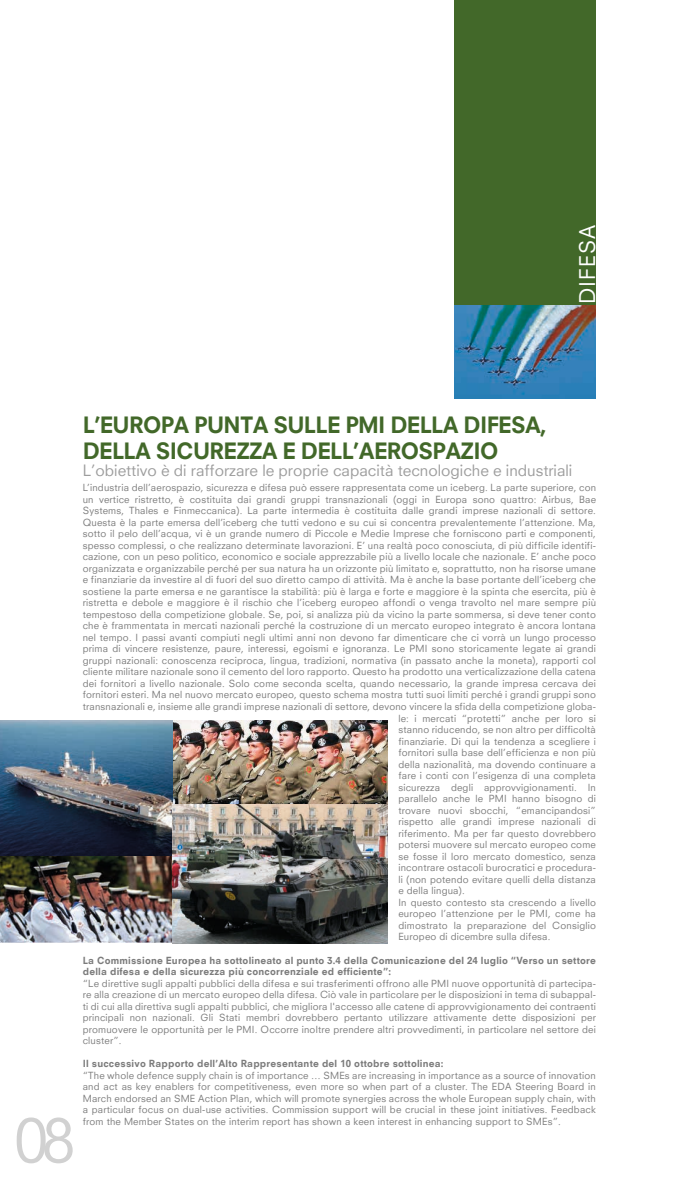
<style>
.page{position:relative;width:681px;height:1191px;background:#fff}
.page>*{position:absolute;margin:0;border:0;box-sizing:border-box;transform-origin:0 0}
.t1{font:60px "Neuzeit SLT";color:#d1d1d1}
.t2{font:800 22px/26.4px "Neuzeit SLT";letter-spacing:-.03em;color:#426829}
.t3{font:21.1px "Neuzeit SLT";letter-spacing:.05em;color:#fff}
.t4{font:15.3px "Neuzeit SLT";color:#9d9d9d}
.t5{font:9.6px/11.5px "Neuzeit SLT";letter-spacing:.02em;color:#7c7c7c;text-align:justify}
.t6{font:800 9.6px/11.5px "Neuzeit SLT";letter-spacing:.02em;color:#7c7c7c}
</style>
<div class="page">
<div style="left:454px;top:1px;width:141px;height:304px;background:#426829"></div>
<img style="left:454px;top:305px;width:141px;height:94px">
<img style="left:0;top:855px;width:172px;height:87px">
<img style="left:172px;top:721px;width:215px;height:222px">
<img style="left:0;top:721px;width:172px;height:134px">
<h3 class="t3" style="left:574px;top:304px;width:81px;rotate:-90deg">DIFESA</h3>
<h1 class="t1" style="left:14px;top:1104px;width:62px">08</h1>
<h2 class="t2" style="left:83px;top:411px;width:465px">L’EUROPA PUNTA SULLE PMI DELLA DIFESA,<br>DELLA SICUREZZA E DELL’AEROSPAZIO</h2>
<h3 class="t4" style="left:83px;top:461px;width:491px">L’obiettivo è di rafforzare le proprie capacità tecnologiche e industriali</h3>
<p class="t5" style="left:83px;top:481px;width:514px">L’industria dell’aerospazio, sicurezza e difesa può essere rappresentata come un iceberg. La parte superiore, con</p>
<p class="t5" style="left:83px;top:493px;width:514px">un vertice ristretto, è costituita dai grandi gruppi transnazionali (oggi in Europa sono quattro: Airbus, Bae</p>
<p class="t5" style="left:83px;top:505px;width:514px">Systems, Thales e Finmeccanica). La parte intermedia è costituita dalle grandi imprese nazionali di settore.</p>
<p class="t5" style="left:83px;top:516px;width:514px">Questa è la parte emersa dell’iceberg che tutti vedono e su cui si concentra prevalentemente l’attenzione. Ma,</p>
<p class="t5" style="left:83px;top:528px;width:514px">sotto il pelo dell’acqua, vi è un grande numero di Piccole e Medie Imprese che forniscono parti e componenti,</p>
<p class="t5" style="left:83px;top:539px;width:514px">spesso complessi, o che realizzano determinate lavorazioni. E’ una realtà poco conosciuta, di più difficile identifi-</p>
<p class="t5" style="left:83px;top:551px;width:514px">cazione, con un peso politico, economico e sociale apprezzabile più a livello locale che nazionale. E’ anche poco</p>
<p class="t5" style="left:83px;top:562px;width:514px">organizzata e organizzabile perché per sua natura ha un orizzonte più limitato e, soprattutto, non ha risorse umane</p>
<p class="t5" style="left:83px;top:574px;width:514px">e finanziarie da investire al di fuori del suo diretto campo di attività. Ma è anche la base portante dell’iceberg che</p>
<p class="t5" style="left:83px;top:585px;width:514px">sostiene la parte emersa e ne garantisce la stabilità: più è larga e forte e maggiore è la spinta che esercita, più è</p>
<p class="t5" style="left:83px;top:597px;width:514px">ristretta e debole e maggiore è il rischio che l’iceberg europeo affondi o venga travolto nel mare sempre più</p>
<p class="t5" style="left:83px;top:608px;width:514px">tempestoso della competizione globale. Se, poi, si analizza più da vicino la parte sommersa, si deve tener conto</p>
<p class="t5" style="left:83px;top:620px;width:514px">che è frammentata in mercati nazionali perché la costruzione di un mercato europeo integrato è ancora lontana</p>
<p class="t5" style="left:83px;top:631px;width:514px">nel tempo. I passi avanti compiuti negli ultimi anni non devono far dimenticare che ci vorrà un lungo processo</p>
<p class="t5" style="left:83px;top:643px;width:514px">prima di vincere resistenze, paure, interessi, egoismi e ignoranza. Le PMI sono storicamente legate ai grandi</p>
<p class="t5" style="left:83px;top:654px;width:514px">gruppi nazionali: conoscenza reciproca, lingua, tradizioni, normativa (in passato anche la moneta), rapporti col</p>
<p class="t5" style="left:83px;top:666px;width:514px">cliente militare nazionale sono il cemento del loro rapporto. Questo ha prodotto una verticalizzazione della catena</p>
<p class="t5" style="left:83px;top:677px;width:514px">dei fornitori a livello nazionale. Solo come seconda scelta, quando necessario, la grande impresa cercava dei</p>
<p class="t5" style="left:83px;top:689px;width:514px">fornitori esteri. Ma nel nuovo mercato europeo, questo schema mostra tutti suoi limiti perché i grandi gruppi sono</p>
<p class="t5" style="left:83px;top:700px;width:514px">transnazionali e, insieme alle grandi imprese nazionali di settore, devono vincere la sfida della competizione globa-</p>
<p class="t5" style="left:398px;top:712px;width:199px">le: i mercati “protetti” anche per loro si</p>
<p class="t5" style="left:398px;top:723px;width:199px">stanno riducendo, se non altro per difficoltà</p>
<p class="t5" style="left:398px;top:735px;width:199px">finanziarie. Di qui la tendenza a scegliere i</p>
<p class="t5" style="left:398px;top:746px;width:199px">fornitori sulla base dell’efficienza e non più</p>
<p class="t5" style="left:398px;top:758px;width:199px">della nazionalità, ma dovendo continuare a</p>
<p class="t5" style="left:398px;top:769px;width:199px">fare i conti con l’esigenza di una completa</p>
<p class="t5" style="left:398px;top:781px;width:199px">sicurezza degli approvvigionamenti. In</p>
<p class="t5" style="left:398px;top:793px;width:199px">parallelo anche le PMI hanno bisogno di</p>
<p class="t5" style="left:398px;top:804px;width:199px">trovare nuovi sbocchi, “emancipandosi”</p>
<p class="t5" style="left:398px;top:816px;width:199px">rispetto alle grandi imprese nazionali di</p>
<p class="t5" style="left:398px;top:827px;width:199px">riferimento. Ma per far questo dovrebbero</p>
<p class="t5" style="left:398px;top:839px;width:199px">potersi muovere sul mercato europeo come</p>
<p class="t5" style="left:398px;top:850px;width:199px">se fosse il loro mercato domestico, senza</p>
<p class="t5" style="left:398px;top:862px;width:199px">incontrare ostacoli burocratici e procedura-</p>
<p class="t5" style="left:398px;top:873px;width:199px">li (non potendo evitare quelli della distanza</p>
<p class="t5" style="left:398px;top:885px;width:68px">e della lingua).</p>
<p class="t5" style="left:398px;top:896px;width:199px">In questo contesto sta crescendo a livello</p>
<p class="t5" style="left:398px;top:908px;width:199px">europeo l’attenzione per le PMI, come ha</p>
<p class="t5" style="left:398px;top:919px;width:199px">dimostrato la preparazione del Consiglio</p>
<p class="t5" style="left:398px;top:931px;width:153px">Europeo di dicembre sulla difesa.</p>
<p class="t6" style="left:83px;top:954px;width:514px">La Commissione Europea ha sottolineato al punto 3.4 della Comunicazione del 24 luglio “Verso un settore della difesa e della sicurezza più concorrenziale ed efficiente”:</p>
<p class="t5" style="left:83px;top:977px;width:514px">“Le direttive sugli appalti pubblici della difesa e sui trasferimenti offrono alle PMI nuove opportunità di partecipa&shy;re alla creazione di un mercato europeo della difesa. Ciò vale in particolare per le disposizioni in tema di subappal&shy;ti di cui alla direttiva sugli appalti pubblici, che migliora l'accesso alle catene di approvvigionamento dei contraenti principali non nazionali. Gli Stati membri dovrebbero pertanto utilizzare attivamente dette disposizioni per promuovere le opportunità per le PMI. Occorre inoltre prendere altri provvedimenti, in particolare nel settore dei cluster”.</p>
<p class="t6" style="left:83px;top:1058px;width:362px">Il successivo Rapporto dell’Alto Rappresentante del 10 ottobre sottolinea:</p>
<p class="t5" style="left:83px;top:1069px;width:514px">“The whole defence supply chain is of importance … SMEs are increasing in importance as a source of innovation and act as key enablers for competitiveness, even more so when part of a cluster. The EDA Steering Board in March endorsed an SME Action Plan, which will promote synergies across the whole European supply chain, with a particular focus on dual-use activities. Commission support will be crucial in these joint initiatives. Feedback from the Member States on the interim report has shown a keen interest in enhancing support to SMEs”.</p>
</div>
